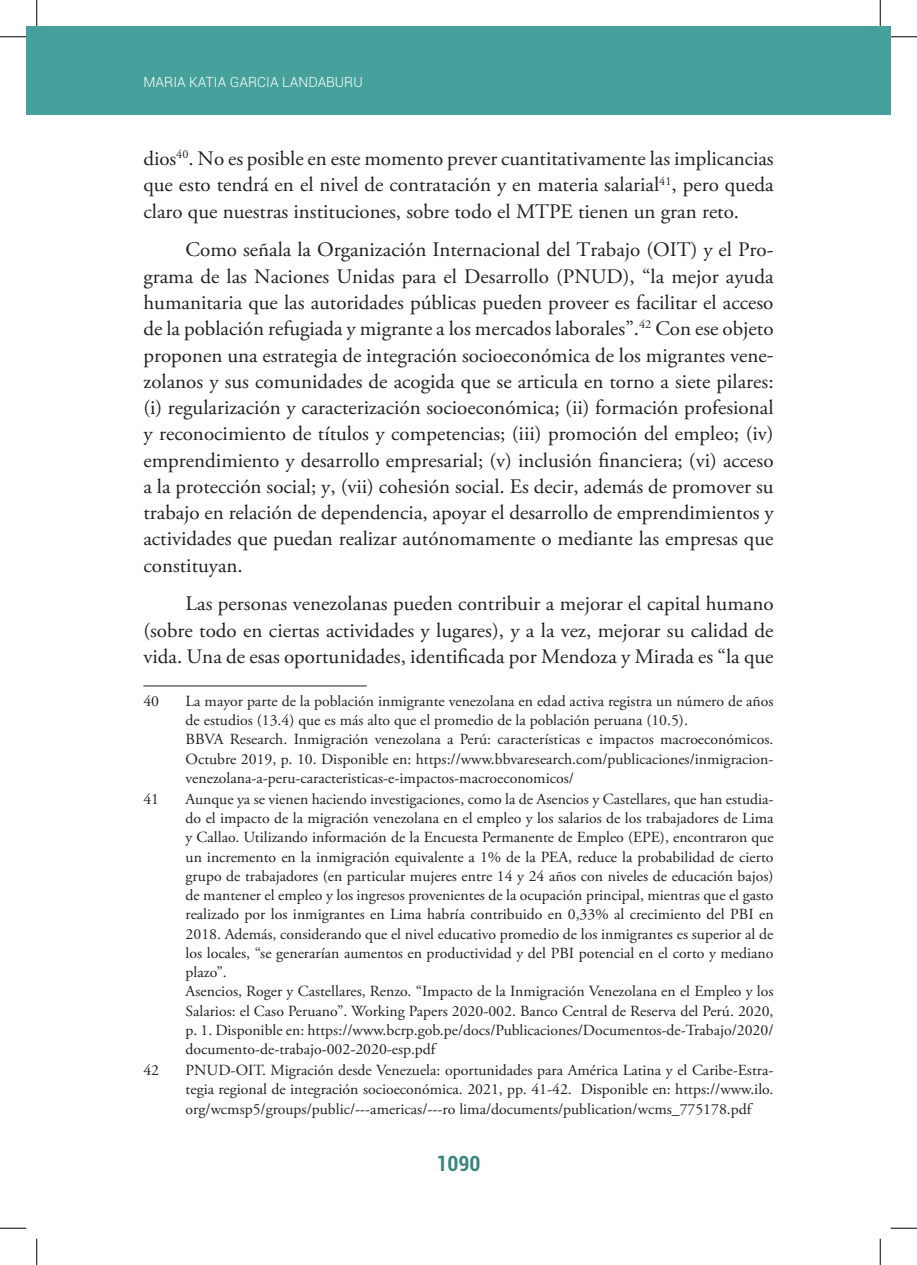
<style>
.page{position:relative;width:917px;height:1265px;background:#fff}
.page>*{position:absolute;margin:0;border:0;box-sizing:border-box;transform-origin:0 0}
.t1{font:700 condensed 21px "Roboto";color:#3b857c}
.t2{font:20.65px/26.2px "Adobe Garamond Pro";color:#231f20;text-align:justify}
.t3{font:15.4px/19.2px "Adobe Garamond Pro";color:#231f20}
.t4{font:300 14px "Roboto";color:#fff}
</style>
<div class="page">
<div style="left:27px;top:27px;width:863px;height:88px;background:#46a19c"></div>
<hr style="left:143px;top:685px;width:224px;height:1px;background:#231f20">
<svg style="left:0;top:36px;width:26px;height:1px"></svg>
<svg style="left:891px;top:36px;width:26px;height:1px"></svg>
<svg style="left:0;top:1227px;width:26px;height:1px"></svg>
<svg style="left:891px;top:1227px;width:26px;height:1px"></svg>
<svg style="left:36px;top:0;width:1px;height:26px"></svg>
<svg style="left:36px;top:1238px;width:1px;height:26px"></svg>
<svg style="left:880px;top:0;width:1px;height:26px"></svg>
<svg style="left:880px;top:1238px;width:1px;height:26px"></svg>
<p class="t4" style="left:143px;top:72px;width:221px">MARIA KATIA GARCIA LANDABURU</p>
<h2 class="t2" style="left:143px;top:146px;width:632px">dios<sup>40</sup>. No es posible en este momento prever cuantitativamente las implicancias que esto tendrá en el nivel de contratación y en materia salarial<sup>41</sup>, pero queda claro que nuestras instituciones, sobre todo el MTPE tienen un gran reto.</h2>
<p class="t2" style="left:143px;top:237px;width:632px;text-indent:42px">Como señala la Organización Internacional del Trabajo (OIT) y el Pro&shy;grama de las Naciones Unidas para el Desarrollo (PNUD), “la mejor ayuda humanitaria que las autoridades públicas pueden proveer es facilitar el acceso de la población refugiada y migrante a los mercados laborales”.<sup>42</sup> Con ese objeto proponen una estrategia de integración socioeconómica de los migrantes vene&shy;zolanos y sus comunidades de acogida que se articula en torno a siete pilares: (i) regularización y caracterización socioeconómica; (ii) formación profesional y reconocimiento de títulos y competencias; (iii) promoción del empleo; (iv) emprendimiento y desarrollo empresarial; (v) inclusión financiera; (vi) acceso a la protección social; y, (vii) cohesión social. Es decir, además de promover su trabajo en relación de dependencia, apoyar el desarrollo de emprendimientos y actividades que puedan realizar autónomamente o mediante las empresas que constituyan.</p>
<h2 class="t2" style="left:143px;top:591px;width:632px;text-indent:42px">Las personas venezolanas pueden contribuir a mejorar el capital humano (sobre todo en ciertas actividades y lugares), y a la vez, mejorar su calidad de vida. Una de esas oportunidades, identificada por Mendoza y Mirada es “la que</h2>
<p class="t3" style="left:143px;top:691px;width:17px">40</p>
<p class="t3" style="left:186px;top:691px;width:589px">La mayor parte de la población inmigrante venezolana en edad activa registra un número de años de estudios (13.4) que es más alto que el promedio de la población peruana (10.5).<br>BBVA Research. Inmigración venezolana a Perú: características e impactos macroeconómicos.<br>Octubre 2019, p. 10. Disponible en: https://www.bbvaresearch.com/publicaciones/inmigracion&shy;venezolana-a-peru-caracteristicas-e-impactos-macroeconomicos/</p>
<p class="t3" style="left:143px;top:789px;width:17px">41</p>
<p class="t3" style="left:186px;top:789px;width:589px">Aunque ya se vienen haciendo investigaciones, como la de Asencios y Castellares, que han estudia&shy;do el impacto de la migración venezolana en el empleo y los salarios de los trabajadores de Lima y Callao. Utilizando información de la Encuesta Permanente de Empleo (EPE), encontraron que un incremento en la inmigración equivalente a 1% de la PEA, reduce la probabilidad de cierto grupo de trabajadores (en particular mujeres entre 14 y 24 años con niveles de educación bajos) de mantener el empleo y los ingresos provenientes de la ocupación principal, mientras que el gasto realizado por los inmigrantes en Lima habría contribuido en 0,33% al crecimiento del PBI en 2018. Además, considerando que el nivel educativo promedio de los inmigrantes es superior al de los locales, “se generarían aumentos en productividad y del PBI potencial en el corto y mediano plazo”.<br>Asencios, Roger y Castellares, Renzo. “Impacto de la Inmigración Venezolana en el Empleo y los Salarios: el Caso Peruano”. Working Papers 2020-002. Banco Central de Reserva del Perú. 2020, p. 1. Disponible en: https://www.bcrp.gob.pe/docs/Publicaciones/Documentos-de-Trabajo/2020/ documento-de-trabajo-002-2020-esp.pdf</p>
<p class="t3" style="left:143px;top:1060px;width:17px">42</p>
<p class="t3" style="left:186px;top:1060px;width:589px;text-align:justify">PNUD-OIT. Migración desde Venezuela: oportunidades para América Latina y el Caribe-Estra&shy;tegia regional de integración socioeconómica. 2021, pp. 41-42. Disponible en: https://www.ilo. org/wcmsp5/groups/public/---americas/---ro lima/documents/publication/wcms_775178.pdf</p>
<h1 class="t1" style="left:436px;top:1148px;width:46px">1090</h1>
</div>
